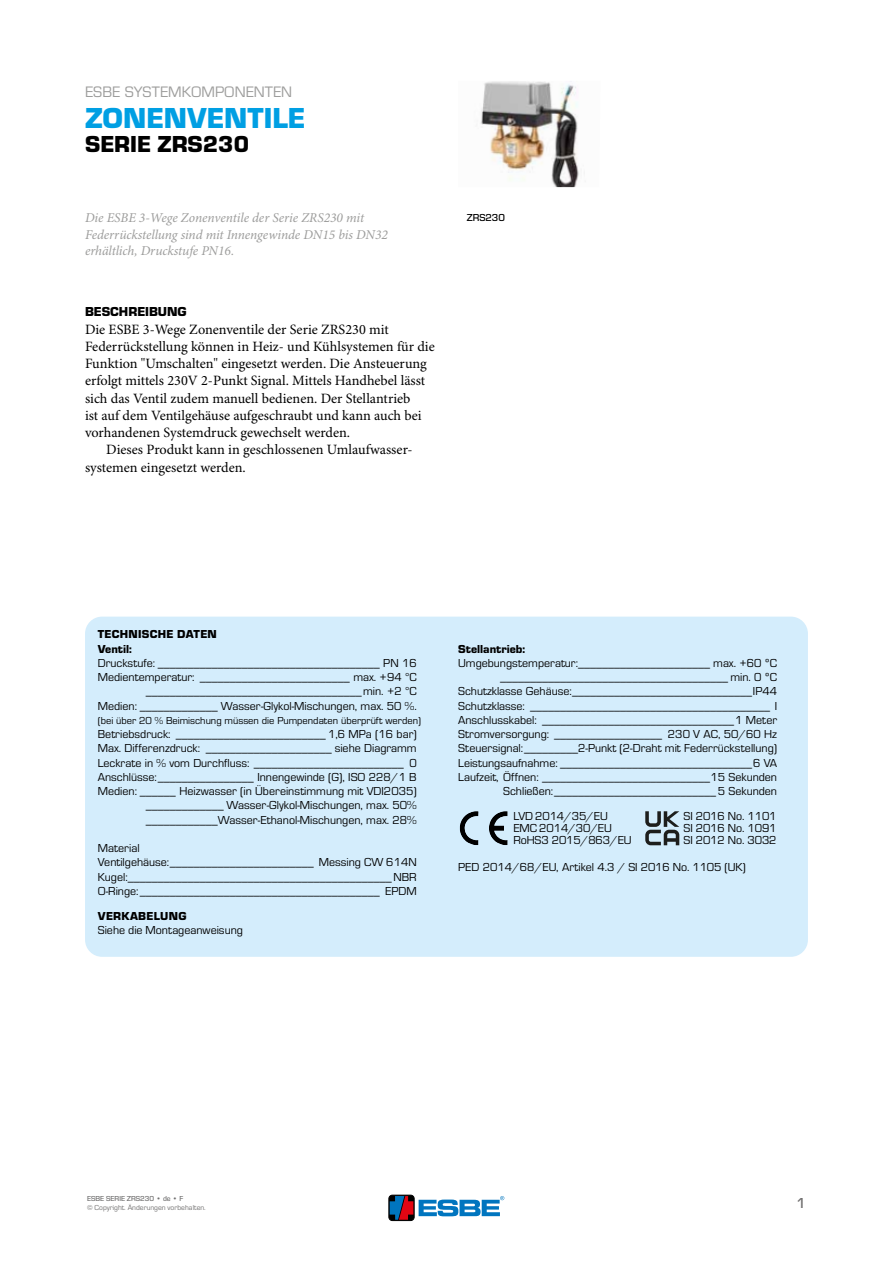
<style>
.page{position:relative;width:893px;height:1263px;background:#fff}
.page>*{position:absolute;margin:0;border:0;box-sizing:border-box;transform-origin:0 0}
.t1{font:700 30px "ESBE Eurostile";color:#009fe3}
.t2{font:700 24px "ESBE Eurostile";color:#000}
.t3{font:15.75px "ESBE Eurostile";color:#9d9d9c}
.t4{font:500 15px "ESBE Eurostile";color:#706f6f}
.t5{font:14.25px "Minion Pro";color:#000}
.t6{font:italic 13.5px/16.5px "Minion Pro";letter-spacing:-.005em;color:#9d9d9c}
.t7{font:700 13.5px "ESBE Eurostile";color:#000}
.t8{font:12px/14.2px "ESBE Eurostile";color:#000;text-align:right}
.t9{font:700 12px/14.2px "ESBE Eurostile";letter-spacing:.02em;color:#000}
.t10{font:700 12px "ESBE Eurostile";color:#000}
.t11{font:10.5px "ESBE Eurostile";color:#000}
.t12{font:500 10.5px "ESBE Eurostile";color:#000}
.t13{font:7.5px "ESBE Eurostile";color:#706f6f}
.t14{font:500 7.5px "ESBE Eurostile";color:#706f6f}
</style>
<div class="page">
<img style="left:480px;top:81px;width:105px;height:106px">
<div style="left:85px;top:617px;width:723px;height:340px;background:#d4edfc;border-radius:17px"></div>
<svg style="left:460px;top:811px;width:18px;height:34px"></svg>
<svg style="left:489px;top:811px;width:19px;height:34px"></svg>
<svg style="left:645px;top:811px;width:34px;height:34px"></svg>
<div style="left:389px;top:1195px;width:25px;height:25px;border:1px solid #000;border-radius:4px"></div>
<svg style="left:390px;top:1196px;width:23px;height:24px"></svg>
<svg style="left:419px;top:1196px;width:85px;height:20px"></svg>
<h3 class="t3" style="left:85px;top:83px;width:209px">ESBE SYSTEMKOMPONENTEN</h3>
<h1 class="t1" style="left:85px;top:102px;width:222px">ZONENVENTILE</h1>
<h2 class="t2" style="left:85px;top:131px;width:165px">SERIE ZRS230</h2>
<p class="t6" style="left:85px;top:210px;width:304px">Die ESBE 3-Wege Zonenventile der Serie ZRS230 mit<br>Federrückstellung sind mit Innengewinde DN15 bis DN32 erhältlich, Druckstufe PN16.</p>
<p class="t7" style="left:85px;top:304px;width:103px">BESCHREIBUNG</p>
<p class="t5" style="left:85px;top:320px;width:305px">Die ESBE 3-Wege Zonenventile der Serie ZRS230 mit</p>
<p class="t5" style="left:85px;top:338px;width:351px">Federrückstellung können in Heiz- und Kühlsystemen für die</p>
<p class="t5" style="left:85px;top:355px;width:343px">Funktion "Umschalten" eingesetzt werden. Die Ansteuerung</p>
<p class="t5" style="left:85px;top:372px;width:342px">erfolgt mittels 230V 2-Punkt Signal. Mittels Handhebel lässt</p>
<p class="t5" style="left:85px;top:389px;width:327px">sich das Ventil zudem manuell bedienen. Der Stellantrieb</p>
<p class="t5" style="left:85px;top:407px;width:338px">ist auf dem Ventilgehäuse aufgeschraubt und kann auch bei</p>
<p class="t5" style="left:85px;top:424px;width:267px">vorhandenen Systemdruck gewechselt werden.</p>
<p class="t5" style="left:106px;top:441px;width:306px">Dieses Produkt kann in geschlossenen Umlaufwasser-</p>
<p class="t5" style="left:85px;top:459px;width:162px">systemen eingesetzt werden.</p>
<p class="t12" style="left:467px;top:211px;width:40px">ZRS230</p>
<p class="t9" style="left:98px;top:627px;width:121px">TECHNISCHE DATEN<br>Ventil:</p>
<p class="t8" style="left:98px;top:656px;width:320px">Druckstufe: _____________________________________ PN 16<br>Medientemperatur: _________________________ max. +94 °C ____________________________________min. +2 °C<br>Medien: _____________ Wasser-Glykol-Mischungen, max. 50 %.</p>
<p class="t11" style="left:98px;top:715px;width:325px">(bei über 20 % Beimischung müssen die Pumpendaten überprüft werden)</p>
<p class="t8" style="left:98px;top:727px;width:320px">Betriebsdruck: _________________________ 1,6 MPa (16 bar)<br>Max. Differenzdruck: _____________________ siehe Diagramm Leckrate in % vom Durchfluss: _________________________ 0<br>Anschlüsse:________________ Innengewinde (G), ISO 228/1 B Medien: ______ Heizwasser (in Übereinstimmung mit VDI2035) _____________ Wasser-Glykol-Mischungen, max. 50% ____________Wasser-Ethanol-Mischungen, max. 28%</p>
<p class="t8" style="left:98px;top:841px;width:320px;text-align:left">Material<br>Ventilgehäuse:________________________ Messing CW 614N Kugel:____________________________________________NBR O-Ringe:________________________________________ EPDM</p>
<p class="t9" style="left:98px;top:909px;width:90px">VERKABELUNG</p>
<p class="t8" style="left:98px;top:923px;width:147px">Siehe die Montageanweisung</p>
<p class="t10" style="left:458px;top:642px;width:68px">Stellantrieb:</p>
<p class="t8" style="left:458px;top:656px;width:320px">Umgebungstemperatur:______________________ max. +60 ºC ______________________________________ min. 0 ºC Schutzklasse Gehäuse:______________________________IP44<br>Schutzklasse: ________________________________________ I Anschlusskabel: ________________________________1 Meter Stromversorgung: __________________ 230 V AC, 50/60 Hz Steuersignal:_________2-Punkt (2-Draht mit Federrückstellung)<br>Leistungsaufnahme: ________________________________6 VA Laufzeit, Öffnen: ____________________________15 Sekunden Schließen:___________________________5 Sekunden</p>
<p class="t8" style="left:513px;top:809px;width:96px">LVD 2014/35/EU</p>
<p class="t8" style="left:684px;top:809px;width:95px">SI 2016 No. 1101</p>
<p class="t8" style="left:513px;top:821px;width:100px">EMC 2014/30/EU</p>
<p class="t8" style="left:684px;top:821px;width:95px">SI 2016 No. 1091</p>
<p class="t8" style="left:513px;top:833px;width:120px">RoHS3 2015/863/EU</p>
<p class="t8" style="left:684px;top:833px;width:95px">SI 2012 No. 3032</p>
<p class="t8" style="left:458px;top:860px;width:289px">PED 2014/68/EU, Artikel 4.3 / SI 2016 No. 1105 (UK)</p>
<p class="t14" style="left:87px;top:1194px;width:98px">ESBE SERIE ZRS230 • de • F</p>
<p class="t13" style="left:87px;top:1203px;width:120px">© Copyright. Änderungen vorbehalten.</p>
<p class="t4" style="left:796px;top:1195px;width:11px">1</p>
</div>
